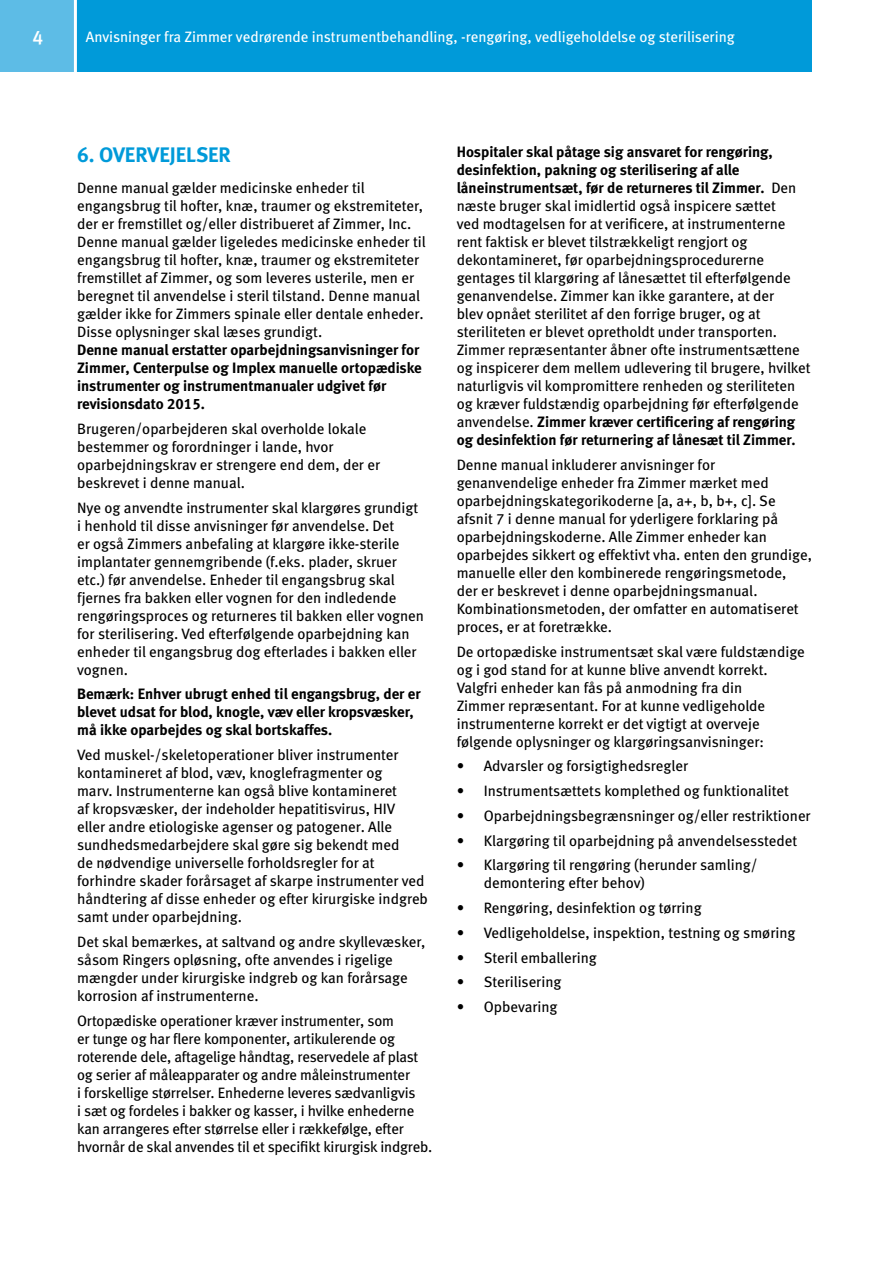
<style>
.page{position:relative;width:893px;height:1263px;background:#fff}
.page>*{position:absolute;margin:0;border:0;box-sizing:border-box;transform-origin:0 0}
.t1{font:21px "Meta Bold LF";color:#009ad9}
.t2{font:19.5px "Meta Medium LF";color:#fff}
.t3{font:15px/18px "Meta Book LF";color:#000}
.t4{font:15px/18px "Meta Bold LF";color:#000}
.t5{font:15px "Meta Book LF";color:#fff}
.s1{font-family:"Meta Book LF"}
</style>
<div class="page">
<div style="left:77px;top:0;width:735px;height:72px;background:#009ad9"></div>
<div style="left:0;top:0;width:74px;height:72px;background:#5dbce6"></div>
<h2 class="t2" style="left:32px;top:26px;width:12px">4</h2>
<p class="t5" style="left:86px;top:28px;width:650px">Anvisninger fra Zimmer vedrørende instrumentbehandling, -rengøring, vedligeholdelse og sterilisering</p>
<h1 class="t1" style="left:77px;top:142px;width:155px">6. OVERVEJELSER</h1>
<p class="t3" style="left:77px;top:179px;width:350px">Denne manual gælder medicinske enheder til engangsbrug til hofter, knæ, traumer og ekstremiteter, der er fremstillet og/eller distribueret af Zimmer, Inc.<br>Denne manual gælder ligeledes medicinske enheder til engangsbrug til hofter, knæ, traumer og ekstremiteter fremstillet af Zimmer, og som leveres usterile, men er beregnet til anvendelse i steril tilstand. Denne manual gælder ikke for Zimmers spinale eller dentale enheder.<br>Disse oplysninger skal læses grundigt.</p>
<p class="t4" style="left:77px;top:341px;width:346px">Denne manual erstatter oparbejdningsanvisninger for Zimmer, Centerpulse og Implex manuelle ortopædiske instrumenter og instrumentmanualer udgivet før revisionsdato 2015.</p>
<p class="t3" style="left:77px;top:419px;width:304px">Brugeren/oparbejderen skal overholde lokale bestemmer og forordninger i lande, hvor oparbejdningskrav er strengere end dem, der er beskrevet i denne manual.</p>
<p class="t3" style="left:77px;top:498px;width:348px">Nye og anvendte instrumenter skal klargøres grundigt i henhold til disse anvisninger før anvendelse. Det<br>er også Zimmers anbefaling at klargøre ikke-sterile implantater gennemgribende (f.eks. plader, skruer etc.) før anvendelse. Enheder til engangsbrug skal fjernes fra bakken eller vognen for den indledende rengøringsproces og returneres til bakken eller vognen for sterilisering. Ved efterfølgende oparbejdning kan enheder til engangsbrug dog efterlades i bakken eller vognen.</p>
<p class="t4" style="left:77px;top:685px;width:345px">Bemærk: Enhver ubrugt enhed til engangsbrug, der er blevet udsat for blod, knogle, væv eller kropsvæsker, må ikke oparbejdes og skal bortskaffes.</p>
<p class="t3" style="left:77px;top:746px;width:352px">Ved muskel-/skeletoperationer bliver instrumenter kontamineret af blod, væv, knoglefragmenter og<br>marv. Instrumenterne kan også blive kontamineret<br>af kropsvæsker, der indeholder hepatitisvirus, HIV<br>eller andre etiologiske agenser og patogener. Alle sundhedsmedarbejdere skal gøre sig bekendt med<br>de nødvendige universelle forholdsregler for at forhindre skader forårsaget af skarpe instrumenter ved håndtering af disse enheder og efter kirurgiske indgreb samt under oparbejdning.</p>
<p class="t3" style="left:77px;top:932px;width:350px">Det skal bemærkes, at saltvand og andre skyllevæsker, såsom Ringers opløsning, ofte anvendes i rigelige mængder under kirurgiske indgreb og kan forårsage korrosion af instrumenterne.</p>
<p class="t3" style="left:77px;top:1011px;width:357px">Ortopædiske operationer kræver instrumenter, som<br>er tunge og har flere komponenter, artikulerende og roterende dele, aftagelige håndtag, reservedele af plast og serier af måleapparater og andre måleinstrumenter<br>i forskellige størrelser. Enhederne leveres sædvanligvis<br>i sæt og fordeles i bakker og kasser, i hvilke enhederne kan arrangeres efter størrelse eller i rækkefølge, efter hvornår de skal anvendes til et specifikt kirurgisk indgreb.</p>
<p class="t4" style="left:457px;top:143px;width:341px">Hospitaler skal påtage sig ansvaret for rengøring, desinfektion, pakning og sterilisering af alle låneinstrumentsæt, før de returneres til Zimmer. <span class="s1">Den</span></p>
<p class="t3" style="left:457px;top:197px;width:355px">næste bruger skal imidlertid også inspicere sættet<br>ved modtagelsen for at verificere, at instrumenterne rent faktisk er blevet tilstrækkeligt rengjort og dekontamineret, før oparbejdningsprocedurerne gentages til klargøring af lånesættet til efterfølgende genanvendelse. Zimmer kan ikke garantere, at der<br>blev opnået sterilitet af den forrige bruger, og at steriliteten er blevet opretholdt under transporten.<br>Zimmer repræsentanter åbner ofte instrumentsættene og inspicerer dem mellem udlevering til brugere, hvilket naturligvis vil kompromittere renheden og steriliteten og kræver fuldstændig oparbejdning før efterfølgende</p>
<p class="t4" style="left:457px;top:413px;width:340px"><span class="s1">anvendelse.</span> Zimmer kræver certificering af rengøring og desinfektion før returnering af lånesæt til Zimmer.</p>
<p class="t3" style="left:457px;top:455px;width:357px">Denne manual inkluderer anvisninger for genanvendelige enheder fra Zimmer mærket med oparbejdningskategorikoderne [a, a+, b, b+, c]. Se afsnit 7 i denne manual for yderligere forklaring på oparbejdningskoderne. Alle Zimmer enheder kan oparbejdes sikkert og effektivt vha. enten den grundige, manuelle eller den kombinerede rengøringsmetode,<br>der er beskrevet i denne oparbejdningsmanual.<br>Kombinationsmetoden, der omfatter en automatiseret proces, er at foretrække.</p>
<p class="t3" style="left:457px;top:642px;width:350px">De ortopædiske instrumentsæt skal være fuldstændige og i god stand for at kunne blive anvendt korrekt.<br>Valgfri enheder kan fås på anmodning fra din<br>Zimmer repræsentant. For at kunne vedligeholde instrumenterne korrekt er det vigtigt at overveje følgende oplysninger og klargøringsanvisninger:</p>
<p class="t3" style="left:457px;top:757px;width:233px">• Advarsler og forsigtighedsregler</p>
<p class="t3" style="left:457px;top:782px;width:334px">• Instrumentsættets komplethed og funktionalitet</p>
<p class="t3" style="left:457px;top:806px;width:355px">• Oparbejdningsbegrænsninger og/eller restriktioner</p>
<p class="t3" style="left:457px;top:831px;width:342px">• Klargøring til oparbejdning på anvendelsesstedet</p>
<p class="t3" style="left:484px;top:856px;width:275px;text-indent:-27px">• Klargøring til rengøring (herunder samling/ demontering efter behov)</p>
<p class="t3" style="left:457px;top:899px;width:246px">• Rengøring, desinfektion og tørring</p>
<p class="t3" style="left:457px;top:923px;width:340px">• Vedligeholdelse, inspektion, testning og smøring</p>
<p class="t3" style="left:457px;top:948px;width:142px">• Steril emballering</p>
<p class="t3" style="left:457px;top:973px;width:106px">• Sterilisering</p>
<p class="t3" style="left:457px;top:998px;width:102px">• Opbevaring</p>
</div>
